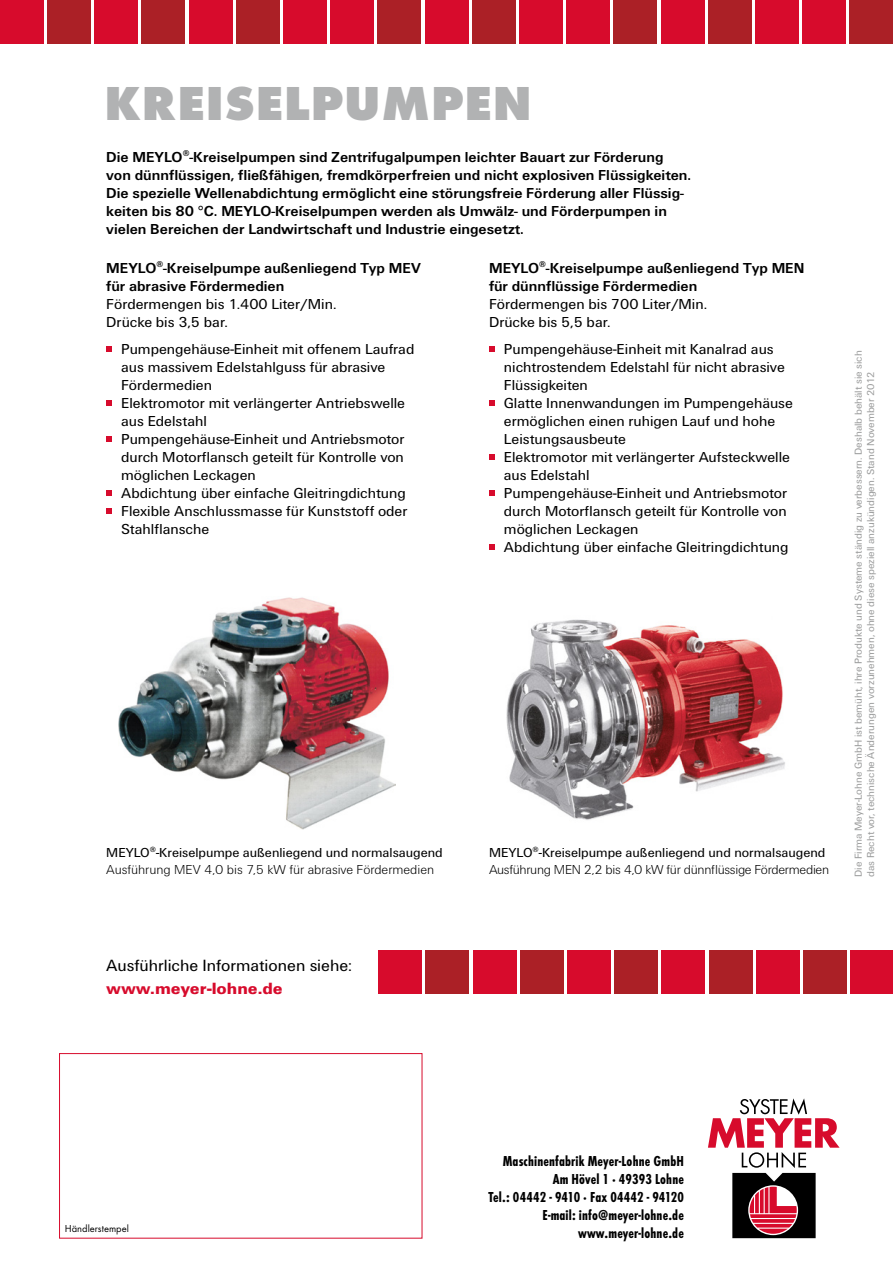
<style>
.page{position:relative;width:893px;height:1263px;background:#fff}
.page>*{position:absolute;margin:0;border:0;box-sizing:border-box;transform-origin:0 0}
.t1{font:800 49.5px "Futura T";letter-spacing:.01em;color:#b1b2b3}
.t2{font:16.95px/23px "Unitus T";color:#000}
.t3{font:15px/18px "Unitus T";color:#000}
.t4{font:700 15px/18px "Unitus T";color:#000}
.t5{font:700 condensed 15px "Futura T";letter-spacing:.01em;color:#000}
.t6{font:300 13.5px/16.5px "Unitus T";letter-spacing:-.02em;color:#000}
.t7{font:300 13.5px/16.5px "Unitus T";color:#000}
.t8{font:10.5px/12.6px "Unitus T";color:#9c9d9d}
.t9{font:10.5px "Futura T";color:#000}
.s1{font-weight:400}
.s2{font-weight:900;color:#d70b2c}
</style>
<div class="page">
<svg style="left:708px;top:1098px;width:132px;height:140px"></svg>
<div style="left:59px;top:1053px;width:363px;height:185px;border:1px solid #d70b2c"></div>
<div style="left:94px;top:0;width:44px;height:43px;background:#d70b2c"></div>
<div style="left:189px;top:0;width:43px;height:43px;background:#d70b2c"></div>
<div style="left:283px;top:0;width:44px;height:43px;background:#d70b2c"></div>
<div style="left:236px;top:0;width:43px;height:43px;background:#ab2026"></div>
<div style="left:142px;top:0;width:43px;height:43px;background:#ab2026"></div>
<div style="left:566px;top:0;width:44px;height:43px;background:#d70b2c"></div>
<div style="left:661px;top:0;width:43px;height:43px;background:#d70b2c"></div>
<div style="left:755px;top:0;width:44px;height:43px;background:#d70b2c"></div>
<div style="left:708px;top:0;width:43px;height:43px;background:#ab2026"></div>
<div style="left:614px;top:0;width:43px;height:43px;background:#ab2026"></div>
<div style="left:330px;top:0;width:44px;height:43px;background:#d70b2c"></div>
<div style="left:425px;top:0;width:43px;height:43px;background:#d70b2c"></div>
<div style="left:519px;top:0;width:44px;height:43px;background:#d70b2c"></div>
<div style="left:472px;top:0;width:43px;height:43px;background:#ab2026"></div>
<div style="left:378px;top:0;width:43px;height:43px;background:#ab2026"></div>
<div style="left:802px;top:0;width:44px;height:43px;background:#d70b2c"></div>
<div style="left:850px;top:0;width:43px;height:43px;background:#ab2026"></div>
<div style="left:0;top:0;width:43px;height:43px;background:#d70b2c"></div>
<div style="left:47px;top:0;width:44px;height:43px;background:#ab2026"></div>
<div style="left:473px;top:950px;width:43px;height:44px;background:#d70b2c"></div>
<div style="left:567px;top:950px;width:44px;height:44px;background:#d70b2c"></div>
<div style="left:662px;top:950px;width:43px;height:44px;background:#d70b2c"></div>
<div style="left:614px;top:950px;width:44px;height:44px;background:#ab2026"></div>
<div style="left:520px;top:950px;width:43px;height:44px;background:#ab2026"></div>
<div style="left:709px;top:950px;width:43px;height:44px;background:#ab2026"></div>
<div style="left:803px;top:950px;width:44px;height:44px;background:#ab2026"></div>
<div style="left:850px;top:950px;width:43px;height:44px;background:#d70b2c"></div>
<div style="left:756px;top:950px;width:43px;height:44px;background:#d70b2c"></div>
<div style="left:378px;top:950px;width:44px;height:44px;background:#d70b2c"></div>
<div style="left:426px;top:950px;width:43px;height:44px;background:#ab2026"></div>
<svg style="left:106px;top:347px;width:6px;height:5px"></svg>
<svg style="left:106px;top:401px;width:6px;height:5px"></svg>
<svg style="left:106px;top:437px;width:6px;height:5px"></svg>
<svg style="left:106px;top:491px;width:6px;height:5px"></svg>
<svg style="left:106px;top:509px;width:6px;height:5px"></svg>
<img style="left:506px;top:619px;width:279px;height:201px">
<img style="left:118px;top:597px;width:278px;height:232px">
<svg style="left:489px;top:347px;width:5px;height:5px"></svg>
<svg style="left:489px;top:401px;width:5px;height:5px"></svg>
<svg style="left:489px;top:455px;width:5px;height:5px"></svg>
<svg style="left:489px;top:491px;width:5px;height:5px"></svg>
<svg style="left:489px;top:545px;width:5px;height:5px"></svg>
<p class="t1" style="left:104px;top:74px;width:429px">KREISELPUMPEN</p>
<p class="t4" style="left:106px;top:148px;width:586px">Die MEYLO<sup>®</sup>-Kreiselpumpen sind Zentrifugalpumpen leichter Bauart zur Förderung von dünnflüssigen, fließfähigen, fremdkörperfreien und nicht explosiven Flüssigkeiten.<br>Die spezielle Wellenabdichtung ermöglicht eine störungsfreie Förderung aller Flüssig&shy;keiten bis 80 °C. MEYLO-Kreiselpumpen werden als Umwälz- und Förderpumpen in vielen Bereichen der Landwirtschaft und Industrie eingesetzt.</p>
<p class="t4" style="left:106px;top:259px;width:316px">MEYLO<sup>®</sup>-Kreiselpumpe außenliegend Typ MEV für abrasive Fördermedien<br><span class="s1">Fördermengen bis 1.400 Liter/Min.<br>Drücke bis 3,5 bar.</span></p>
<p class="t3" style="left:121px;top:339px;width:295px">Pumpengehäuse-Einheit mit offenem Laufrad aus massivem Edelstahlguss für abrasive Fördermedien<br>Elektromotor mit verlängerter Antriebswelle aus Edelstahl<br>Pumpengehäuse-Einheit und Antriebsmotor durch Motorflansch geteilt für Kontrolle von möglichen Leckagen<br>Abdichtung über einfache Gleitringdichtung Flexible Anschlussmasse für Kunststoff oder Stahlflansche</p>
<p class="t4" style="left:489px;top:259px;width:317px">MEYLO<sup>®</sup>-Kreiselpumpe außenliegend Typ MEN für dünnflüssige Fördermedien<br><span class="s1">Fördermengen bis 700 Liter/Min.<br>Drücke bis 5,5 bar.</span></p>
<p class="t3" style="left:504px;top:339px;width:291px">Pumpengehäuse-Einheit mit Kanalrad aus nichtrostendem Edelstahl für nicht abrasive Flüssigkeiten<br>Glatte Innenwandungen im Pumpengehäuse ermöglichen einen ruhigen Lauf und hohe Leistungsausbeute<br>Elektromotor mit verlängerter Aufsteckwelle aus Edelstahl<br>Pumpengehäuse-Einheit und Antriebsmotor durch Motorflansch geteilt für Kontrolle von möglichen Leckagen<br>Abdichtung über einfache Gleitringdichtung</p>
<p class="t7" style="left:106px;top:844px;width:338px"><span class="s1">MEYLO</span><sup>®</sup><span class="s1">-Kreiselpumpe außenliegend und normalsaugend<br></span>Ausführung MEV 4,0 bis 7,5 kW für abrasive Fördermedien</p>
<p class="t6" style="left:489px;top:844px;width:342px"><span class="s1">MEYLO</span><sup>®</sup><span class="s1">-Kreiselpumpe außenliegend und normalsaugend<br></span>Ausführung MEN 2,2 bis 4,0 kW für dünnflüssige Fördermedien</p>
<p class="t8" style="left:852px;top:877px;width:528px;rotate:-90deg">Die Firma Meyer-Lohne GmbH ist bemüht, ihre Produkte und Systeme ständig zu verbessern. Deshalb behält sie sich das Recht vor, technische Änderungen vorzunehmen, ohne diese speziell anzukündigen. Stand November 2012</p>
<p class="t2" style="left:106px;top:953px;width:247px">Ausführliche Informationen siehe: <span class="s2">www.meyer-lohne.de</span></p>
<p class="t9" style="left:65px;top:1223px;width:66px">Händlerstempel</p>
<p class="t5" style="left:503px;top:1152px;width:183px">Maschinenfabrik Meyer-Lohne GmbH</p>
<p class="t5" style="left:553px;top:1170px;width:133px">Am Hövel 1 · 49393 Lohne</p>
<p class="t5" style="left:488px;top:1188px;width:197px">Tel.: 04442 - 9410 · Fax 04442 - 94120</p>
<p class="t5" style="left:542px;top:1206px;width:143px">E-mail: info@meyer-lohne.de</p>
<p class="t5" style="left:578px;top:1224px;width:107px">www.meyer-lohne.de</p>
</div>
